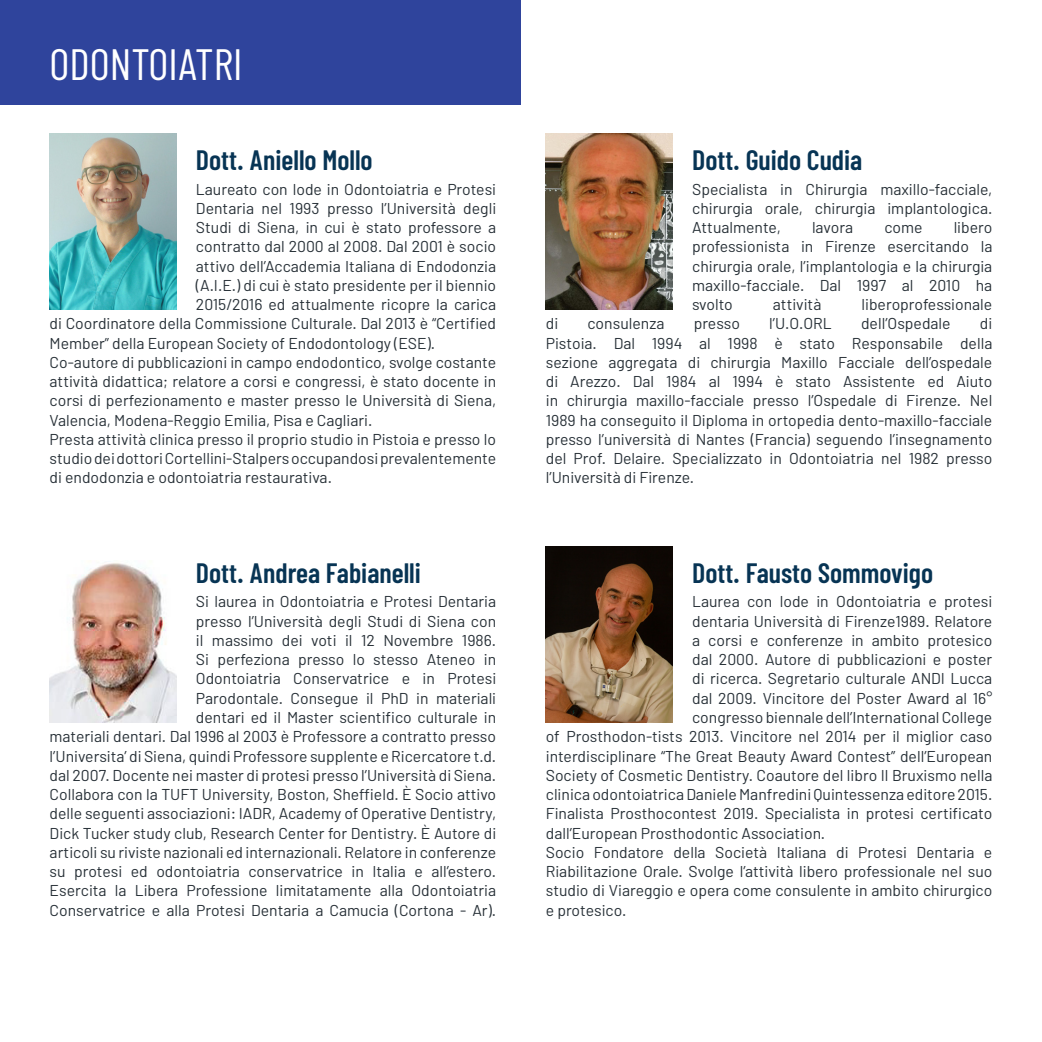
<style>
.page{position:relative;width:1042px;height:1042px;background:#fff}
.page>*{position:absolute;margin:0;border:0;box-sizing:border-box;transform-origin:0 0}
.t1{font:43.75px "Barlow Condensed";color:#fff}
.t2{font:600 28px "Barlow Condensed";color:#073454}
.t3{font:15.75px/19.2px "Barlow";color:#273037;text-align:justify}
</style>
<div class="page">
<div style="left:0;top:0;width:520px;height:104px;background:#2f449c"></div>
<img style="left:50px;top:134px;width:126px;height:176px">
<img style="left:546px;top:546px;width:126px;height:176px">
<img style="left:546px;top:134px;width:126px;height:176px">
<img style="left:50px;top:563px;width:126px;height:159px">
<p class="t1" style="left:50px;top:37px;width:194px">ODONTOIATRI</p>
<p class="t2" style="left:196px;top:143px;width:178px">Dott. Aniello Mollo</p>
<p class="t3" style="left:196px;top:179px;width:302px">Laureato con lode in Odontoiatria e Protesi</p>
<p class="t3" style="left:196px;top:198px;width:302px">Dentaria nel 1993 presso l’Università degli</p>
<p class="t3" style="left:196px;top:217px;width:302px">Studi di Siena, in cui è stato professore a</p>
<p class="t3" style="left:196px;top:237px;width:302px">contratto dal 2000 al 2008. Dal 2001 è socio</p>
<p class="t3" style="left:196px;top:256px;width:302px">attivo dell’Accademia Italiana di Endodonzia</p>
<p class="t3" style="left:196px;top:275px;width:302px">(A.I.E.) di cui è stato presidente per il biennio</p>
<p class="t3" style="left:196px;top:294px;width:302px">2015/2016 ed attualmente ricopre la carica</p>
<p class="t3" style="left:50px;top:314px;width:448px">di Coordinatore della Commissione Culturale. Dal 2013 è “Certified</p>
<p class="t3" style="left:50px;top:333px;width:387px">Member” della European Society of Endodontology (ESE).</p>
<p class="t3" style="left:50px;top:352px;width:448px">Co-autore di pubblicazioni in campo endodontico, svolge costante attività didattica; relatore a corsi e congressi, è stato docente in corsi di perfezionamento e master presso le Università di Siena, Valencia, Modena-Reggio Emilia, Pisa e Cagliari.</p>
<p class="t3" style="left:50px;top:429px;width:448px">Presta attività clinica presso il proprio studio in Pistoia e presso lo studio dei dottori Cortellini-Stalpers occupandosi prevalentemente di endodonzia e odontoiatria restaurativa.</p>
<p class="t2" style="left:196px;top:556px;width:226px">Dott. Andrea Fabianelli</p>
<p class="t3" style="left:196px;top:592px;width:302px">Si laurea in Odontoiatria e Protesi Dentaria</p>
<p class="t3" style="left:196px;top:611px;width:302px">presso l’Università degli Studi di Siena con</p>
<p class="t3" style="left:196px;top:630px;width:302px">il massimo dei voti il 12 Novembre 1986.</p>
<p class="t3" style="left:196px;top:649px;width:302px">Si perfeziona presso lo stesso Ateneo in</p>
<p class="t3" style="left:196px;top:669px;width:302px">Odontoiatria Conservatrice e in Protesi</p>
<p class="t3" style="left:196px;top:688px;width:302px">Parodontale. Consegue il PhD in materiali</p>
<p class="t3" style="left:196px;top:707px;width:302px">dentari ed il Master scientifico culturale in</p>
<p class="t3" style="left:50px;top:726px;width:448px">materiali dentari. Dal 1996 al 2003 è Professore a contratto presso</p>
<p class="t3" style="left:50px;top:746px;width:448px">l’Universita’ di Siena, quindi Professore supplente e Ricercatore t.d.</p>
<p class="t3" style="left:50px;top:765px;width:448px">dal 2007. Docente nei master di protesi presso l’Università di Siena.</p>
<p class="t3" style="left:50px;top:784px;width:448px">Collabora con la TUFT University, Boston, Sheffield. È Socio attivo</p>
<p class="t3" style="left:50px;top:803px;width:448px">delle seguenti associazioni: IADR, Academy of Operative Dentistry,</p>
<p class="t3" style="left:50px;top:823px;width:448px">Dick Tucker study club, Research Center for Dentistry. È Autore di</p>
<p class="t3" style="left:50px;top:842px;width:448px">articoli su riviste nazionali ed internazionali. Relatore in conferenze</p>
<p class="t3" style="left:50px;top:861px;width:448px">su protesi ed odontoiatria conservatrice in Italia e all’estero.</p>
<p class="t3" style="left:50px;top:880px;width:448px">Esercita la Libera Professione limitatamente alla Odontoiatria</p>
<p class="t3" style="left:50px;top:900px;width:448px">Conservatrice e alla Protesi Dentaria a Camucia (Cortona - Ar).</p>
<p class="t2" style="left:692px;top:143px;width:172px">Dott. Guido Cudia</p>
<p class="t3" style="left:692px;top:179px;width:302px">Specialista in Chirurgia maxillo-facciale,</p>
<p class="t3" style="left:692px;top:198px;width:302px">chirurgia orale, chirurgia implantologica.<br>Attualmente,</p>
<p class="t3" style="left:692px;top:217px;width:302px;text-align:right">libero<br>professionista in Firenze esercitando la</p>
<p class="t3" style="left:692px;top:256px;width:302px">chirurgia orale, l’implantologia e la chirurgia</p>
<p class="t3" style="left:692px;top:275px;width:302px">maxillo-facciale. Dal 1997 al 2010 ha svolto</p>
<p class="t3" style="left:812px;top:217px;width:43px">lavora</p>
<p class="t3" style="left:884px;top:217px;width:40px">come</p>
<p class="t3" style="left:773px;top:294px;width:50px">attività</p>
<p class="t3" style="left:861px;top:294px;width:132px">liberoprofessionale</p>
<p class="t3" style="left:546px;top:314px;width:14px">di</p>
<p class="t3" style="left:587px;top:314px;width:78px">consulenza</p>
<p class="t3" style="left:694px;top:314px;width:48px">presso</p>
<p class="t3" style="left:769px;top:314px;width:64px">l’U.O.ORL</p>
<p class="t3" style="left:861px;top:314px;width:91px">dell’Ospedale</p>
<p class="t3" style="left:546px;top:314px;width:448px;text-align:right">di<br>Pistoia. Dal 1994 al 1998 è stato Responsabile della</p>
<p class="t3" style="left:546px;top:352px;width:448px">sezione aggregata di chirurgia Maxillo Facciale dell’ospedale di Arezzo. Dal 1984 al 1994 è stato Assistente ed Aiuto</p>
<p class="t3" style="left:546px;top:391px;width:448px">in chirurgia maxillo-facciale presso l’Ospedale di Firenze. Nel 1989 ha conseguito il Diploma in ortopedia dento-maxillo-facciale presso l’università di Nantes (Francia) seguendo l’insegnamento del Prof. Delaire. Specializzato in Odontoiatria nel 1982 presso l’Università di Firenze.</p>
<p class="t2" style="left:692px;top:556px;width:242px">Dott. Fausto Sommovigo</p>
<p class="t3" style="left:692px;top:592px;width:302px">Laurea con lode in Odontoiatria e protesi</p>
<p class="t3" style="left:692px;top:611px;width:302px">dentaria Università di Firenze1989. Relatore</p>
<p class="t3" style="left:692px;top:630px;width:302px">a corsi e conferenze in ambito protesico</p>
<p class="t3" style="left:692px;top:649px;width:302px">dal 2000. Autore di pubblicazioni e poster</p>
<p class="t3" style="left:692px;top:669px;width:302px">di ricerca. Segretario culturale ANDI Lucca</p>
<p class="t3" style="left:692px;top:688px;width:302px">dal 2009. Vincitore del Poster Award al 16°</p>
<p class="t3" style="left:692px;top:707px;width:302px">congresso biennale dell’International College</p>
<p class="t3" style="left:546px;top:726px;width:448px">of Prosthodon-tists 2013. Vincitore nel 2014 per il miglior caso</p>
<p class="t3" style="left:546px;top:746px;width:448px">interdisciplinare “The Great Beauty Award Contest” dell’European</p>
<p class="t3" style="left:546px;top:765px;width:448px">Society of Cosmetic Dentistry. Coautore del libro Il Bruxismo nella</p>
<p class="t3" style="left:546px;top:784px;width:448px">clinica odontoiatrica Daniele Manfredini Quintessenza editore 2015.</p>
<p class="t3" style="left:546px;top:803px;width:448px">Finalista Prosthocontest 2019. Specialista in protesi certificato</p>
<p class="t3" style="left:546px;top:823px;width:281px">dall’European Prosthodontic Association.</p>
<p class="t3" style="left:546px;top:842px;width:448px">Socio Fondatore della Società Italiana di Protesi Dentaria e Riabilitazione Orale. Svolge l’attività libero professionale nel suo studio di Viareggio e opera come consulente in ambito chirurgico e protesico.</p>
</div>
